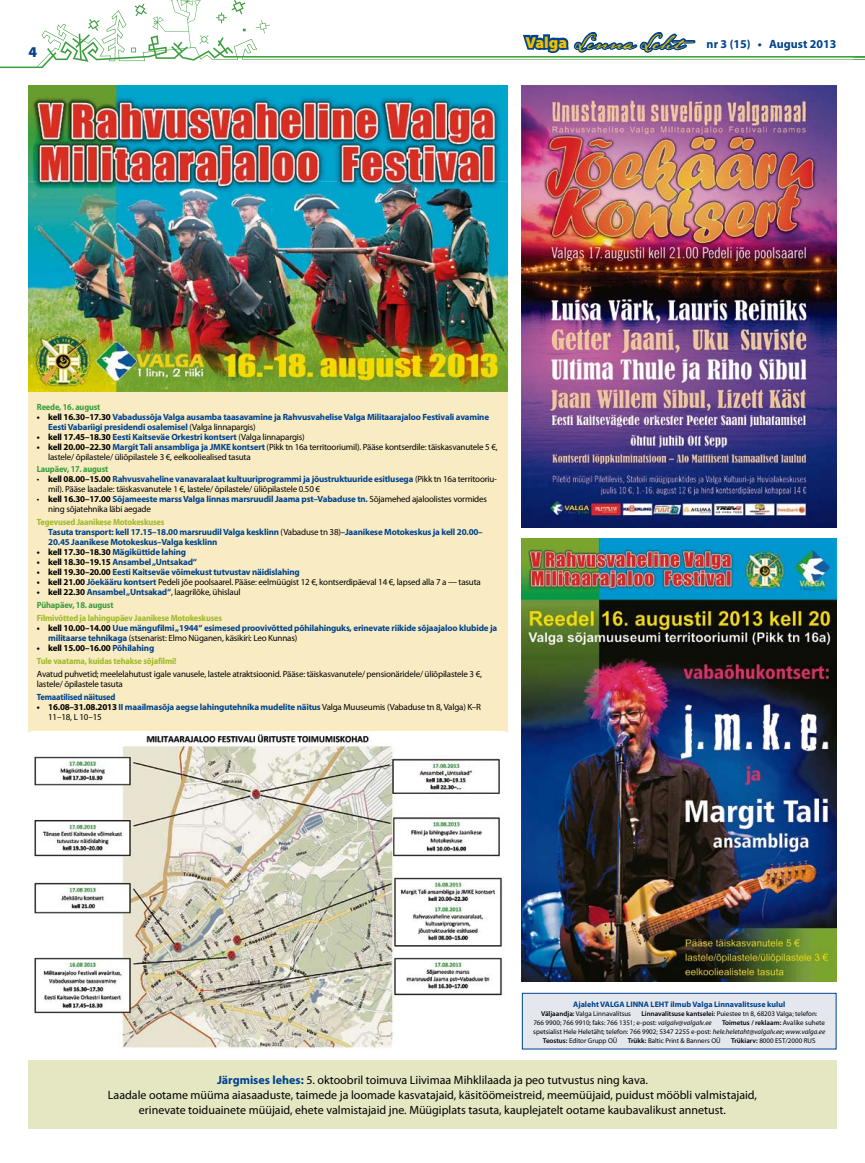
<style>
.page{position:relative;width:865px;height:1163px;background:#fff}
.page>*{position:absolute;margin:0;border:0;box-sizing:border-box;transform-origin:0 0}
.t1{font:18px "Lamar Pen";color:#efc100}
.t2{font:900 15px "Myriad Pro";color:#00438d}
.t3{font:12px/15px "Myriad Pro";color:#000;text-align:center}
.t4{font:700 12px "Myriad Pro";color:#00438d}
.t5{font:700 9px/10px "Myriad Pro";letter-spacing:-.02em;color:#00438d}
.t6{font:9px/10px "Myriad Pro";letter-spacing:-.02em;color:#000}
.t7{font:700 semi-condensed 9px/12.8px "Myriad Pro";letter-spacing:-.02em;color:#a0ba29}
.t8{font:700 semi-condensed 9px "Myriad Pro";letter-spacing:-.02em;color:#3b9e3d}
.t9{font:700 semi-condensed 9px "Myriad Pro";letter-spacing:-.02em;color:#00438d}
.t10{font:700 8px "Myriad Pro";color:#00438d}
.t11{font:7px/9px "Myriad Pro";color:#000}
.t12{font:600 7px "Myriad Pro";color:#000}
.s1{font-family:"Myriad Pro";font-weight:900;font-size:16px}
.s2{color:#000}
.s3{font-weight:400;color:#000}
.s4{font-weight:700}
.s5{font-weight:700;color:#00438d}
.s6{font-stretch:semi-condensed;color:#a0ba29}
.s7{font-weight:700;font-stretch:semi-condensed;color:#3b9e3d}
.s8{font-stretch:normal;color:#000}
.s9{font-stretch:normal;color:#00438d}
.s10{font-weight:600}
.s11{font-style:italic}
.s12{font-weight:400}
</style>
<div class="page">
<hr style="left:0;top:67px;width:43px;height:1px;background:#3b9e3d">
<svg style="left:37px;top:0;width:816px;height:68px"></svg>
<svg style="left:520px;top:8px;width:177px;height:102px"></svg>
<svg style="left:853px;top:56px;width:12px;height:4px"></svg>
<div style="left:522px;top:993px;width:314px;height:55px;background:#e4e7ee"></div>
<div style="left:522px;top:992px;width:314px;height:57px;border:1px solid #00438d"></div>
<div style="left:28px;top:391px;width:479px;height:340px;background:#f9ecc3"></div>
<img style="left:28px;top:85px;width:479px;height:306px">
<img style="left:522px;top:85px;width:314px;height:442px">
<img style="left:522px;top:539px;width:314px;height:442px">
<img style="left:34px;top:733px;width:469px;height:316px">
<div style="left:28px;top:1060px;width:808px;height:68px;background:#e4e7c1"></div>
<h2 class="t2" style="left:28px;top:42px;width:10px">4</h2>
<h1 class="t1" style="left:525px;top:31px;width:170px"><span class="s1">Valga</span> Linna Leht</h1>
<h3 class="t4" style="left:706px;top:36px;width:131px">nr 3 (15) • August 2013</h3>
<p class="t8" style="left:37px;top:401px;width:65px">Reede, 16. august</p>
<p class="t5" style="left:48px;top:411px;width:442px;text-indent:-11px"><span class="s2">• kell 16.30–17.30</span> Vabadussõja Valga ausamba taasavamine ja Rahvusvahelise Valga Militaarajaloo Festivali avamine<br>Eesti Vabariigi presidendi osalemisel <span class="s3">(Valga linnapargis)</span></p>
<p class="t5" style="left:37px;top:431px;width:269px"><span class="s2">• kell 17.45–18.30</span> Eesti Kaitseväe Orkestri kontsert <span class="s3">(Valga linnapargis)</span></p>
<p class="t6" style="left:48px;top:441px;width:451px;text-indent:-11px"><span class="s4">• kell 20.00–22.30</span> <span class="s5">Margit Tali ansambliga ja JMKE kontsert</span> (Pikk tn 16a territooriumil). Pääse kontserdile: täiskasvanutele 5 €, lastele/ õpilastele/ üliõpilastele 3 €, eelkooliealised tasuta</p>
<p class="t8" style="left:37px;top:464px;width:73px">Laupäev, 17. august</p>
<p class="t6" style="left:48px;top:474px;width:450px;text-indent:-11px">• <span class="s4">kell 08.00–15.00</span> <span class="s5">Rahvusvaheline vanavaralaat kultuuriprogrammi ja jõustruktuuride esitlusega</span> (Pikk tn 16a territooriu&shy;mil). Pääse laadale: täiskasvanutele 1 €, lastele/ õpilastele/ üliõpilastele 0.50 €</p>
<p class="t5" style="left:48px;top:494px;width:440px;text-indent:-11px"><span class="s3">•</span> <span class="s2">kell 16.30–17.00</span> Sõjameeste marss Valga linnas marsruudil Jaama pst–Vabaduse tn. <span class="s3">Sõjamehed ajaloolistes vormides ning sõjatehnika läbi aegade</span></p>
<p class="t5" style="left:48px;top:517px;width:436px;text-indent:-11px"><span class="s6">Tegevused Jaanikese Motokeskuses<br></span>Tasuta transport: kell 17.15–18.00 marsruudil Valga kesklinn <span class="s3">(Vabaduse tn 38)</span>–Jaanikese Motokeskus ja kell 20.00–<br>20.45 Jaanikese Motokeskus–Valga kesklinn</p>
<p class="t5" style="left:37px;top:547px;width:151px"><span class="s2">• kell 17.30–18.30</span> Mägiküttide lahing</p>
<p class="t5" style="left:37px;top:557px;width:162px"><span class="s2">• kell 18.30–19.15</span> Ansambel „Untsakad“</p>
<p class="t5" style="left:37px;top:567px;width:264px"><span class="s2">• kell 19.30–20.00</span> Eesti Kaitseväe võimekust tutvustav näidislahing</p>
<p class="t6" style="left:37px;top:577px;width:445px"><span class="s4">• kell 21.00</span> <span class="s5">Jõekääru kontsert</span> Pedeli jõe poolsaarel. Pääse: eelmüügist 12 €, kontserdipäeval 14 €, lapsed alla 7 a — tasuta</p>
<p class="t6" style="left:37px;top:585px;width:205px;line-height:12.8px"><span class="s4">• kell 22.30</span> <span class="s5">Ansambel „Untsakad“</span>, laagrilõke, ühislaul<br><span class="s7">Pühapäev, 18. august</span></p>
<p class="t7" style="left:37px;top:611px;width:187px">Filmivõtted ja lahingupäev Jaanikese Motokeskuses</p>
<p class="t5" style="left:48px;top:622px;width:450px;text-indent:-11px"><span class="s2">• kell 10.00–14.00</span> Uue mängufilmi „1944“ esimesed proovivõtted põhilahinguks, erinevate riikide sõjaajaloo klubide ja militaarse tehnikaga <span class="s3">(stsenarist: Elmo Nüganen, käsikiri: Leo Kunnas)</span></p>
<p class="t7" style="left:37px;top:641px;width:141px"><span class="s8">• kell 15.00–16.00</span> <span class="s9">Põhilahing<br></span>Tule vaatama, kuidas tehakse sõjafilmi!</p>
<p class="t6" style="left:37px;top:668px;width:446px">Avatud puhvetid; meelelahutust igale vanusele, lastele atraktsioonid. Pääse: täiskasvanutele/ pensionäridele/ üliõpilastele 3 €, lastele/ õpilastele tasuta</p>
<p class="t9" style="left:37px;top:691px;width:80px">Temaatilised näitused</p>
<p class="t6" style="left:48px;top:701px;width:434px;text-indent:-11px"><span class="s4">• 16.08–31.08.2013</span> <span class="s5">II maailmasõja aegse lahingutehnika mudelite näitus</span> Valga Muuseumis (Vabaduse tn 8, Valga) K–R<br>11–18, L 10–15</p>
<p class="t10" style="left:573px;top:998px;width:213px">Ajaleht VALGA LINNA LEHT ilmub Valga Linnavalitsuse kulul</p>
<p class="t11" style="left:541px;top:1008px;width:91px"><span class="s10">Väljaandja:</span> Valga Linnavalitsus</p>
<p class="t11" style="left:533px;top:1008px;width:285px;text-indent:108px"><span class="s10">Linnavalitsuse kantselei:</span> Puiestee tn 8, 68203 Valga; telefon:<br>766 9900; 766 9910; faks: 766 1351; e-post: <span class="s11">valgalv@valgalv.ee</span></p>
<p class="t12" style="left:722px;top:1017px;width:104px">Toimetus / reklaam: <span class="s12">Avalike suhete</span></p>
<p class="t11" style="left:533px;top:1026px;width:293px">spetsialist Hele Heletäht; telefon: 766 9902; 5347 2255 e-post: <span class="s11">hele.heletaht@valgalv.ee</span><span class="s10">;</span> <span class="s11">www.valga.ee</span></p>
<p class="t11" style="left:543px;top:1035px;width:76px"><span class="s10">Teostus:</span> Editor Grupp OÜ</p>
<p class="t11" style="left:627px;top:1035px;width:94px"><span class="s10">Trükk:</span> Baltic Print &amp; Banners OÜ</p>
<p class="t11" style="left:731px;top:1035px;width:86px"><span class="s10">Trükiarv:</span> 8000 EST/2000 RUS</p>
<p class="t3" style="left:108px;top:1072px;width:650px"><span class="s5">Järgmises lehes:</span> 5. oktoobril toimuva Liivimaa Mihklilaada ja peo tutvustus ning kava.<br>Laadale ootame müüma aiasaaduste, taimede ja loomade kasvatajaid, käsitöömeistreid, meemüüjaid, puidust mööbli valmistajaid, erinevate toiduainete müüjaid, ehete valmistajaid jne. Müügiplats tasuta, kauplejatelt ootame kaubavalikust annetust.</p>
</div>
